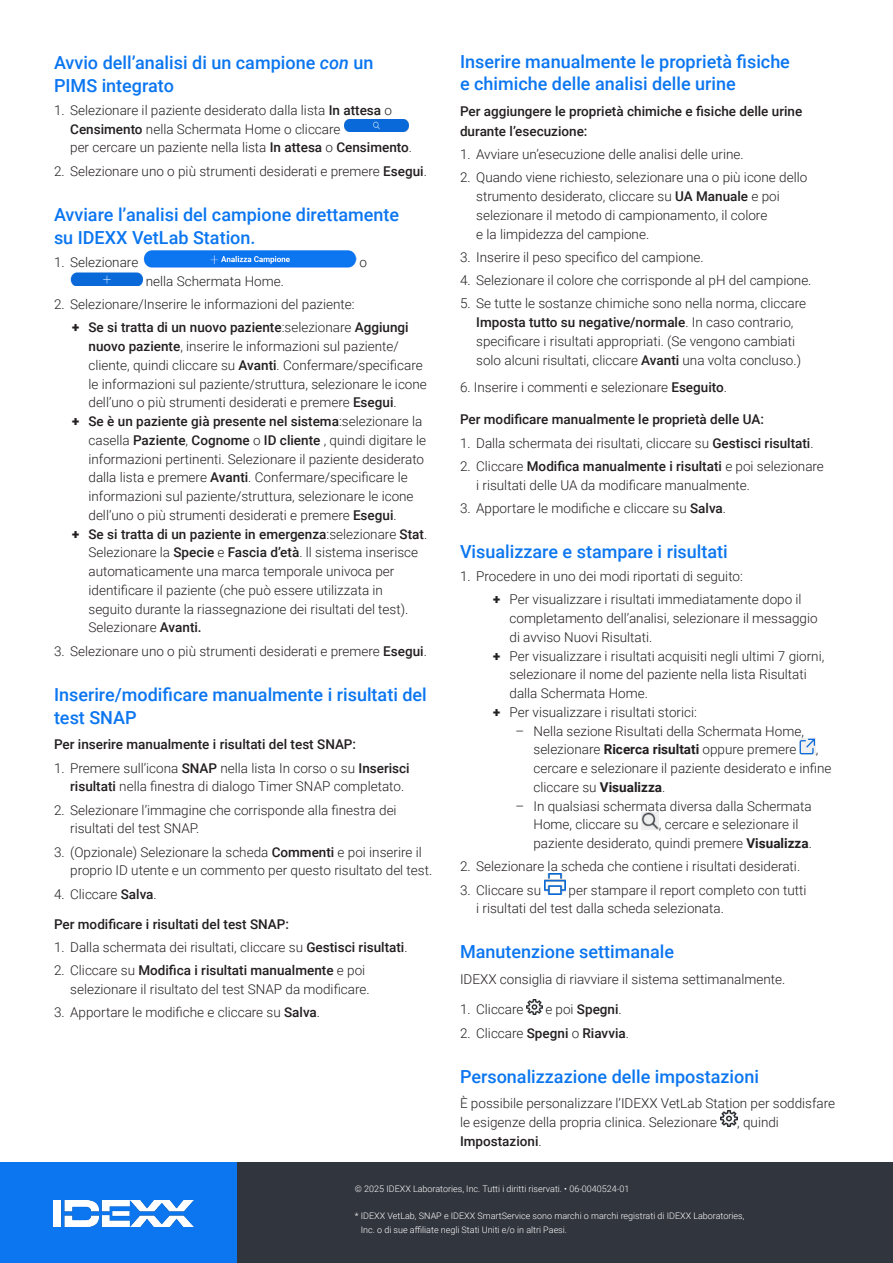
<style>
.page{position:relative;width:893px;height:1263px;background:#fff}
.page>*{position:absolute;margin:0;border:0;box-sizing:border-box;transform-origin:0 0}
.Heading_2{font:500 18px/22.5px "Roboto";color:#0b76f0}
.IDXText{font:300 13.5px/18.8px "Roboto";color:#231f20}
.IntroText{font:500 13.5px/19.5px "Roboto";color:#231f20}
.IDXText-2{font:500 13.5px "Roboto";color:#231f20}
.Legal_info_1{font:300 9px/13.5px "Roboto";color:#fff}
.s1{font-style:italic}
.s2{font-weight:500}
.s3{font-family:"Roboto Slab";font-weight:400}
.s4{font-weight:700}
.s5{font-weight:300}
</style>
<div class="page">
<div style="left:0;top:1163px;width:237px;height:100px;background:#0b76f0"></div>
<div style="left:237px;top:1163px;width:656px;height:100px;background:#31353d"></div>
<img style="left:53px;top:1200px;width:140px;height:26px">
<img style="left:345px;top:120px;width:64px;height:11px">
<img style="left:144px;top:250px;width:212px;height:17px">
<img style="left:70px;top:272px;width:73px;height:14px">
<img style="left:800px;top:738px;width:16px;height:16px">
<img style="left:642px;top:812px;width:17px;height:17px">
<img style="left:544px;top:874px;width:21px;height:20px">
<img style="left:527px;top:999px;width:15px;height:15px">
<img style="left:720px;top:1110px;width:17px;height:17px">
<p class="Heading_2" style="left:54px;top:51px;width:321px">Avvio dell’analisi di un campione <span class="s1">con</span> un<br>PIMS integrato</p>
<p class="IDXText" style="left:70px;top:100px;width:343px;text-indent:-16px">1. Selezionare il paziente desiderato dalla lista <span class="s2">In attesa</span> o<br><span class="s2">Censimento</span> nella Schermata Home o cliccare<br>per cercare un paziente nella lista <span class="s2">In attesa</span> o <span class="s2">Censimento</span>.</p>
<p class="IDXText" style="left:54px;top:162px;width:374px">2. Selezionare uno o più strumenti desiderati e premere <span class="s2">Esegui</span>.</p>
<p class="Heading_2" style="left:54px;top:203px;width:347px">Avviare l’analisi del campione direttamente su IDEXX VetLab Station.</p>
<p class="IDXText" style="left:54px;top:252px;width:86px">1. Selezionare</p>
<p class="IDXText" style="left:359px;top:252px;width:9px">o</p>
<p class="IDXText" style="left:146px;top:271px;width:140px">nella Schermata Home.</p>
<p class="IDXText" style="left:54px;top:294px;width:302px">2. Selezionare/Inserire le informazioni del paziente:</p>
<p class="IDXText" style="left:88px;top:318px;width:340px;text-indent:-16px"><span class="s3">+</span> <span class="s2">Se si tratta di un nuovo paziente</span>:selezionare <span class="s2">Aggiungi nuovo paziente</span>, inserire le informazioni sul paziente/ cliente, quindi cliccare su <span class="s2">Avanti</span>. Confermare/specificare le informazioni sul paziente/struttura, selezionare le icone dell’uno o più strumenti desiderati e premere <span class="s2">Esegui</span>.</p>
<p class="IDXText" style="left:88px;top:411px;width:339px;text-indent:-16px"><span class="s3">+</span> <span class="s2">Se è un paziente già presente nel sistema</span>:selezionare la casella <span class="s2">Paziente</span>, <span class="s2">Cognome</span> o <span class="s2">ID cliente</span> , quindi digitare le informazioni pertinenti. Selezionare il paziente desiderato dalla lista e premere <span class="s2">Avanti</span>. Confermare/specificare le informazioni sul paziente/struttura, selezionare le icone dell’uno o più strumenti desiderati e premere <span class="s2">Esegui</span>.</p>
<p class="IDXText" style="left:88px;top:524px;width:340px;text-indent:-16px"><span class="s3">+</span> <span class="s2">Se si tratta di un paziente in emergenza</span>:selezionare <span class="s2">Stat</span>.<br>Selezionare la <span class="s2">Specie</span> e <span class="s2">Fascia d’età</span>. ll sistema inserisce automaticamente una marca temporale univoca per identificare il paziente (che può essere utilizzata in seguito durante la riassegnazione dei risultati del test).<br>Selezionare <span class="s2">Avanti.</span></p>
<p class="IDXText" style="left:54px;top:642px;width:374px">3. Selezionare uno o più strumenti desiderati e premere <span class="s2">Esegui</span>.</p>
<p class="Heading_2" style="left:54px;top:683px;width:374px">Inserire/modificare manualmente i risultati del test SNAP</p>
<p class="IntroText" style="left:54px;top:734px;width:304px">Per inserire manualmente i risultati del test SNAP:</p>
<p class="IDXText" style="left:70px;top:758px;width:341px;text-indent:-16px">1. Premere sull’icona <span class="s2">SNAP</span> nella lista In corso o su <span class="s2">Inserisci risultati</span> nella finestra di dialogo Timer SNAP completato.</p>
<p class="IDXText" style="left:70px;top:800px;width:328px;text-indent:-16px">2. Selezionare l’immagine che corrisponde alla finestra dei risultati del test SNAP.</p>
<p class="IDXText" style="left:70px;top:842px;width:364px;text-indent:-16px">3. (Opzionale) Selezionare la scheda <span class="s2">Commenti</span> e poi inserire il proprio ID utente e un commento per questo risultato del test.</p>
<p class="IDXText" style="left:54px;top:884px;width:104px">4. Cliccare <span class="s2">Salva</span>.</p>
<p class="IntroText" style="left:54px;top:914px;width:237px">Per modificare i risultati del test SNAP:</p>
<p class="IDXText" style="left:54px;top:937px;width:355px">1. Dalla schermata dei risultati, cliccare su <span class="s2">Gestisci risultati</span>.</p>
<p class="IDXText" style="left:70px;top:960px;width:301px;text-indent:-16px">2. Cliccare su <span class="s2">Modifica i risultati manualmente</span> e poi selezionare il risultato del test SNAP da modificare.</p>
<p class="IDXText" style="left:54px;top:1002px;width:268px">3. Apportare le modifiche e cliccare su <span class="s2">Salva</span>.</p>
<p class="Heading_2" style="left:460px;top:49px;width:331px">Inserire manualmente le proprietà fisiche e chimiche delle analisi delle urine</p>
<p class="IntroText" style="left:460px;top:101px;width:344px">Per aggiungere le proprietà chimiche e fisiche delle urine durante l’esecuzione:</p>
<p class="IDXText" style="left:460px;top:144px;width:285px">1. Avviare un’esecuzione delle analisi delle urine.</p>
<p class="IDXText" style="left:476px;top:168px;width:333px;text-indent:-16px">2. Quando viene richiesto, selezionare una o più icone dello strumento desiderato, cliccare su <span class="s2">UA Manuale</span> e poi selezionare il metodo di campionamento, il colore<br>e la limpidezza del campione.</p>
<p class="IDXText" style="left:460px;top:247px;width:245px">3. Inserire il peso specifico del campione.</p>
<p class="IDXText" style="left:460px;top:270px;width:353px">4. Selezionare il colore che corrisponde al pH del campione.</p>
<p class="IDXText" style="left:476px;top:294px;width:331px;text-indent:-16px">5. Se tutte le sostanze chimiche sono nella norma, cliccare <span class="s2">Imposta tutto su negative/normale</span>. In caso contrario, specificare i risultati appropriati. (Se vengono cambiati solo alcuni risultati, cliccare <span class="s2">Avanti</span> una volta concluso.)</p>
<p class="IDXText" style="left:460px;top:378px;width:269px">6. Inserire i commenti e selezionare <span class="s2">Eseguito</span>.</p>
<p class="IntroText" style="left:460px;top:409px;width:305px">Per modificare manualmente le proprietà delle UA:</p>
<p class="IDXText" style="left:460px;top:433px;width:355px">1. Dalla schermata dei risultati, cliccare su <span class="s2">Gestisci risultati</span>.</p>
<p class="IDXText" style="left:476px;top:456px;width:349px;text-indent:-16px">2. Cliccare <span class="s2">Modifica manualmente i risultati</span> e poi selezionare i risultati delle UA da modificare manualmente.</p>
<p class="IDXText" style="left:460px;top:498px;width:268px">3. Apportare le modifiche e cliccare su <span class="s2">Salva</span>.</p>
<p class="Heading_2" style="left:460px;top:539px;width:269px">Visualizzare e stampare i risultati</p>
<p class="IDXText" style="left:460px;top:566px;width:284px">1. Procedere in uno dei modi riportati di seguito:</p>
<p class="IDXText" style="left:509px;top:590px;width:310px;text-indent:-16px"><span class="s3">+</span> Per visualizzare i risultati immediatamente dopo il completamento dell’analisi, selezionare il messaggio di avviso Nuovi Risultati.</p>
<p class="IDXText" style="left:509px;top:646px;width:316px;text-indent:-16px"><span class="s3">+</span> Per visualizzare i risultati acquisiti negli ultimi 7 giorni, selezionare il nome del paziente nella lista Risultati dalla Schermata Home.</p>
<p class="IDXText" style="left:493px;top:702px;width:205px"><span class="s3">+</span> Per visualizzare i risultati storici:</p>
<p class="IDXText" style="left:533px;top:721px;width:272px;text-indent:-18px">– Nella sezione Risultati della Schermata Home, selezionare <span class="s4">Ricerca risultati</span> oppure premere</p>
<p class="IDXText" style="left:533px;top:740px;width:300px;text-indent:282px">, cercare e selezionare il paziente desiderato e infine cliccare su <span class="s4">Visualizza</span>.</p>
<p class="IDXText" style="left:533px;top:796px;width:280px;text-indent:-18px">– In qualsiasi schermata diversa dalla Schermata<br>Home, cliccare su</p>
<p class="IDXText" style="left:533px;top:815px;width:280px;text-indent:125px">, cercare e selezionare il paziente desiderato, quindi premere <span class="s4">Visualizza</span>.</p>
<p class="IDXText" style="left:460px;top:857px;width:342px">2. Selezionare la scheda che contiene i risultati desiderati.</p>
<p class="IDXText" style="left:460px;top:880px;width:83px">3. Cliccare su</p>
<p class="IDXText" style="left:476px;top:880px;width:332px;text-indent:92px">per stampare il report completo con tutti i risultati del test dalla scheda selezionata.</p>
<p class="Heading_2" style="left:460px;top:940px;width:216px">Manutenzione settimanale</p>
<p class="IDXText" style="left:460px;top:969px;width:327px">IDEXX consiglia di riavviare il sistema settimanalmente.</p>
<p class="IDXText" style="left:460px;top:999px;width:65px">1. Cliccare</p>
<p class="IntroText" style="left:545px;top:998px;width:78px"><span class="s5">e poi</span> Spegni<span class="s5">.</span></p>
<p class="IntroText" style="left:460px;top:1022px;width:170px"><span class="s5">2. Cliccare</span> Spegni <span class="s5">o</span> Riavvia<span class="s5">.</span></p>
<p class="Heading_2" style="left:460px;top:1064px;width:301px">Personalizzazione delle impostazioni</p>
<p class="IDXText" style="left:460px;top:1093px;width:377px">È possibile personalizzare l’IDEXX VetLab Station per soddisfare le esigenze della propria clinica. Selezionare</p>
<p class="IDXText" style="left:737px;top:1112px;width:43px">, quindi</p>
<p class="IDXText-2" style="left:460px;top:1131px;width:83px">Impostazioni<span class="s5">.</span></p>
<p class="Legal_info_1" style="left:355px;top:1182px;width:276px">© 2025 IDEXX Laboratories, Inc. Tutti i diritti riservati. • 06-0040524-01</p>
<p class="Legal_info_1" style="left:361px;top:1209px;width:385px;text-indent:-6px">* IDEXX VetLab, SNAP e IDEXX SmartService sono marchi o marchi registrati di IDEXX Laboratories,<br>Inc. o di sue affiliate negli Stati Uniti e/o in altri Paesi.</p>
</div>
